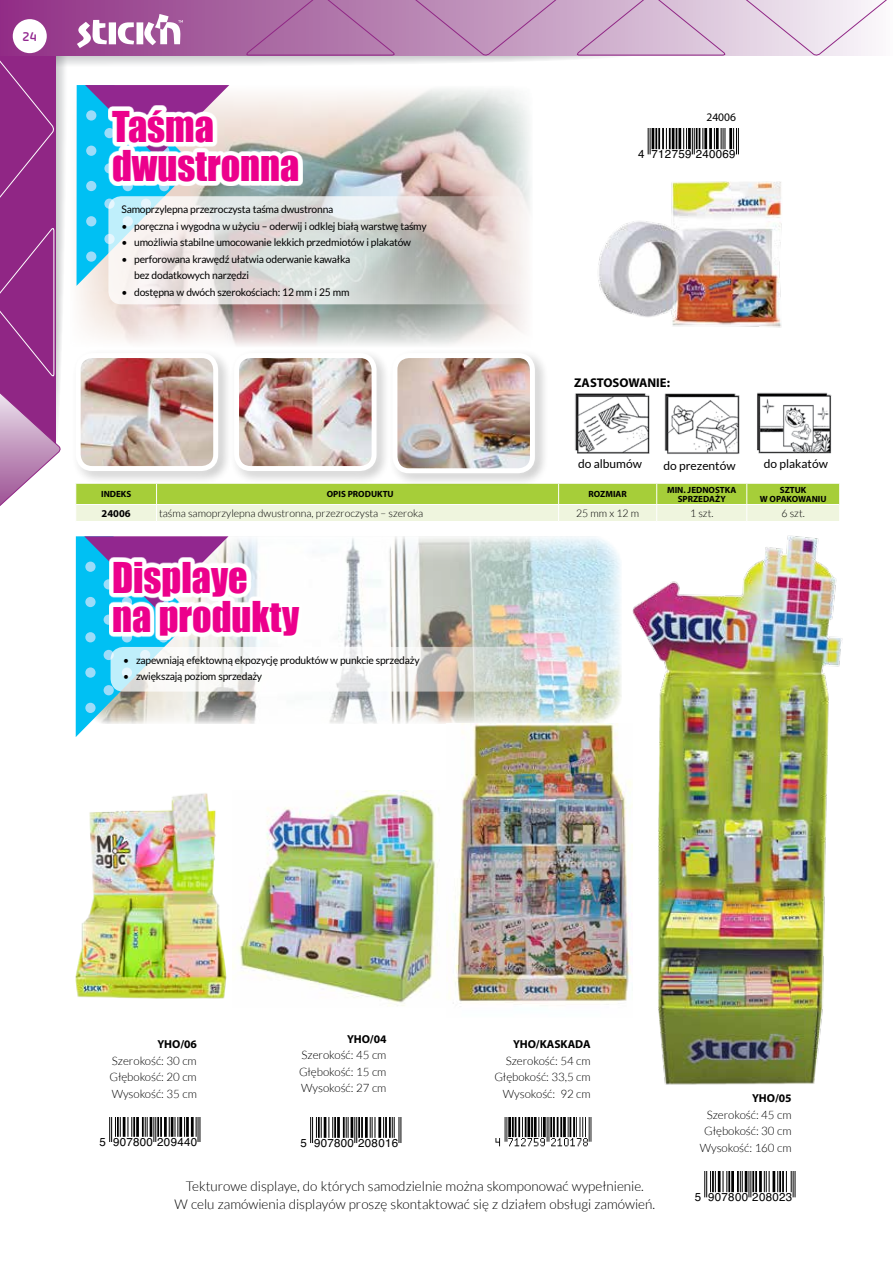
<style>
.page{position:relative;width:893px;height:1263px;background:#fff}
.page>*{position:absolute;margin:0;border:0;box-sizing:border-box;transform-origin:0 0}
.t1{font:39px/39px "Impact";color:#ec008c}
.t2{font:300 13.5px/18px "Lato";color:#000;text-align:center}
.t3{font:500 13.5px "Ample Soft";color:#92278f}
.t4{font:700 12.75px "Myriad Pro";color:#000}
.t5{font:12px "Lato";color:#000}
.t6{font:300 11.55px/16.5px "Lato";letter-spacing:-.005em;color:#000;text-align:right}
.t7{font:11.55px "Helvetica";letter-spacing:.025em;color:#000}
.t8{font:700 11.55px "Myriad Pro";letter-spacing:-.005em;color:#000}
.t9{font:11.55px "Myriad Pro";letter-spacing:-.005em;color:#000}
.t10{font:10.5px/16.5px "Lato";letter-spacing:-.02em;color:#000}
.t11{font:300 10.5px "Lato";color:#000}
.t12{font:700 10.5px "Myriad Pro";color:#000}
.t13{font:700 9px/9px "Myriad Pro";color:#000;text-align:center}
</style>
<div class="page">
<img style="left:0;top:0;width:887px;height:521px">
<svg style="left:108px;top:105px;width:195px;height:81px"></svg>
<svg style="left:108px;top:196px;width:441px;height:108px"></svg>
<img style="left:228px;top:536px;width:394px;height:188px">
<img style="left:239px;top:791px;width:200px;height:215px">
<svg style="left:704px;top:1172px;width:92px;height:26px"></svg>
<svg style="left:704px;top:1172px;width:12px;height:25px"></svg>
<hr style="left:718px;top:1172px;width:2px;height:20px;background:#000">
<svg style="left:723px;top:1172px;width:4px;height:20px"></svg>
<hr style="left:728px;top:1172px;width:2px;height:20px;background:#000">
<hr style="left:731px;top:1172px;width:3px;height:20px;background:#000">
<hr style="left:737px;top:1172px;width:2px;height:20px;background:#000">
<svg style="left:740px;top:1172px;width:11px;height:25px"></svg>
<hr style="left:752px;top:1172px;width:2px;height:20px;background:#000">
<hr style="left:755px;top:1172px;width:2px;height:20px;background:#000">
<hr style="left:759px;top:1172px;width:3px;height:20px;background:#000">
<svg style="left:764px;top:1172px;width:6px;height:20px"></svg>
<hr style="left:772px;top:1172px;width:3px;height:20px;background:#000">
<svg style="left:777px;top:1172px;width:1px;height:20px"></svg>
<hr style="left:779px;top:1172px;width:2px;height:20px;background:#000">
<hr style="left:782px;top:1172px;width:2px;height:20px;background:#000">
<svg style="left:786px;top:1172px;width:10px;height:25px"></svg>
<img style="left:632px;top:535px;width:210px;height:550px">
<svg style="left:323px;top:1117px;width:79px;height:26px"></svg>
<svg style="left:310px;top:1117px;width:12px;height:26px"></svg>
<hr style="left:324px;top:1117px;width:2px;height:21px;background:#000">
<svg style="left:328px;top:1117px;width:5px;height:21px"></svg>
<hr style="left:334px;top:1117px;width:2px;height:21px;background:#000">
<hr style="left:337px;top:1117px;width:3px;height:21px;background:#000">
<hr style="left:343px;top:1117px;width:2px;height:21px;background:#000">
<svg style="left:346px;top:1117px;width:11px;height:26px"></svg>
<hr style="left:358px;top:1117px;width:2px;height:21px;background:#000">
<hr style="left:361px;top:1117px;width:2px;height:21px;background:#000">
<hr style="left:365px;top:1117px;width:3px;height:21px;background:#000">
<svg style="left:370px;top:1117px;width:6px;height:21px"></svg>
<hr style="left:378px;top:1117px;width:3px;height:21px;background:#000">
<svg style="left:383px;top:1117px;width:1px;height:21px"></svg>
<hr style="left:385px;top:1117px;width:2px;height:21px;background:#000">
<hr style="left:389px;top:1117px;width:2px;height:21px;background:#000">
<svg style="left:392px;top:1117px;width:9px;height:26px"></svg>
<img style="left:75px;top:793px;width:164px;height:206px">
<svg style="left:122px;top:1117px;width:74px;height:25px"></svg>
<svg style="left:109px;top:1117px;width:12px;height:25px"></svg>
<hr style="left:123px;top:1117px;width:2px;height:20px;background:#000">
<svg style="left:128px;top:1117px;width:4px;height:20px"></svg>
<hr style="left:133px;top:1117px;width:2px;height:20px;background:#000">
<hr style="left:136px;top:1117px;width:3px;height:20px;background:#000">
<hr style="left:142px;top:1117px;width:2px;height:20px;background:#000">
<svg style="left:145px;top:1117px;width:11px;height:25px"></svg>
<hr style="left:157px;top:1117px;width:2px;height:20px;background:#000">
<hr style="left:160px;top:1117px;width:2px;height:20px;background:#000">
<hr style="left:164px;top:1117px;width:3px;height:20px;background:#000">
<svg style="left:169px;top:1117px;width:9px;height:20px"></svg>
<hr style="left:179px;top:1117px;width:3px;height:20px;background:#000">
<svg style="left:184px;top:1117px;width:1px;height:20px"></svg>
<hr style="left:186px;top:1117px;width:3px;height:20px;background:#000">
<hr style="left:191px;top:1117px;width:3px;height:20px;background:#000">
<svg style="left:196px;top:1117px;width:5px;height:25px"></svg>
<svg style="left:76px;top:536px;width:152px;height:201px"></svg>
<div style="left:109px;top:557px;width:195px;height:83px;background:#fff"></div>
<svg style="left:111px;top:647px;width:485px;height:44px"></svg>
<img style="left:449px;top:724px;width:183px;height:281px">
<img style="left:495px;top:1117px;width:97px;height:30px">
<p class="t3" style="left:23px;top:29px;width:16px">24</p>
<h1 class="t1" style="left:112px;top:106px;width:189px">Taśma dwustronna</h1>
<p class="t10" style="left:121px;top:201px;width:213px">Samoprzylepna przezroczysta taśma dwustronna</p>
<p class="t10" style="left:121px;top:218px;width:307px">• poręczna i wygodna w użyciu – oderwij i odklej białą warstwę taśmy</p>
<p class="t10" style="left:121px;top:234px;width:291px">• umożliwia stabilne umocowanie lekkich przedmiotów i plakatów</p>
<p class="t10" style="left:134px;top:251px;width:218px;text-indent:-13px">• perforowana krawędź ułatwia oderwanie kawałka bez dodatkowych narzędzi</p>
<p class="t10" style="left:121px;top:284px;width:230px">• dostępna w dwóch szerokościach: 12 mm i 25 mm</p>
<p class="t9" style="left:706px;top:110px;width:31px">24006</p>
<p class="t7" style="left:638px;top:145px;width:99px">4 712759 240069</p>
<p class="t4" style="left:574px;top:374px;width:97px">ZASTOSOWANIE:</p>
<p class="t5" style="left:578px;top:457px;width:65px">do albumów</p>
<p class="t5" style="left:663px;top:458px;width:74px">do prezentów</p>
<p class="t5" style="left:764px;top:457px;width:66px">do plakatów</p>
<p class="t13" style="left:101px;top:489px;width:32px">INDEKS</p>
<p class="t13" style="left:327px;top:489px;width:68px">OPIS PRODUKTU</p>
<p class="t13" style="left:588px;top:489px;width:40px">ROZMIAR</p>
<p class="t13" style="left:667px;top:485px;width:71px">MIN. JEDNOSTKA<br>SPRZEDAŻY</p>
<p class="t13" style="left:760px;top:485px;width:68px">SZTUK<br>W OPAKOWANIU</p>
<p class="t12" style="left:102px;top:506px;width:31px">24006</p>
<p class="t11" style="left:159px;top:508px;width:266px">taśma samoprzylepna dwustronna, przezroczysta – szeroka</p>
<p class="t11" style="left:576px;top:508px;width:65px">25 mm x 12 m</p>
<p class="t11" style="left:690px;top:508px;width:25px">1 szt.</p>
<p class="t11" style="left:781px;top:508px;width:25px">6 szt.</p>
<h1 class="t1" style="left:112px;top:557px;width:189px">Displaye<br>na produkty</h1>
<p class="t10" style="left:123px;top:652px;width:298px">• zapewniają efektowną ekpozycję produktów w punkcie sprzedaży</p>
<p class="t10" style="left:123px;top:668px;width:140px">• zwiększają poziom sprzedaży</p>
<p class="t8" style="left:158px;top:1036px;width:41px">YHO/06</p>
<p class="t6" style="left:109px;top:1052px;width:89px;text-align:justify">Szerokość: 30 cm Głębokość: 20 cm Wysokość: 35 cm</p>
<p class="t7" style="left:100px;top:1133px;width:99px">5 907800 209440</p>
<p class="t8" style="left:347px;top:1031px;width:41px">YHO/04</p>
<p class="t6" style="left:299px;top:1047px;width:89px;text-align:justify">Szerokość: 45 cm Głębokość: 15 cm Wysokość: 27 cm</p>
<p class="t7" style="left:301px;top:1134px;width:99px">5 907800 208016</p>
<p class="t8" style="left:513px;top:1036px;width:79px">YHO/KASKADA</p>
<p class="t6" style="left:494px;top:1052px;width:98px">Szerokość: 54 cm<br>Głębokość: 33,5 cm<br>Wysokość: 92 cm</p>
<p class="t2" style="left:175px;top:1177px;width:482px">Tekturowe displaye, do których samodzielnie można skomponować wypełnienie.<br>W celu zamówienia displayów proszę skontaktować się z działem obsługi zamówień.</p>
<p class="t8" style="left:752px;top:1091px;width:41px">YHO/05</p>
<p class="t6" style="left:700px;top:1106px;width:93px">Szerokość: 45 cm<br>Głębokość: 30 cm<br>Wysokość: 160 cm</p>
<p class="t7" style="left:695px;top:1188px;width:99px">5 907800 208023</p>
</div>
